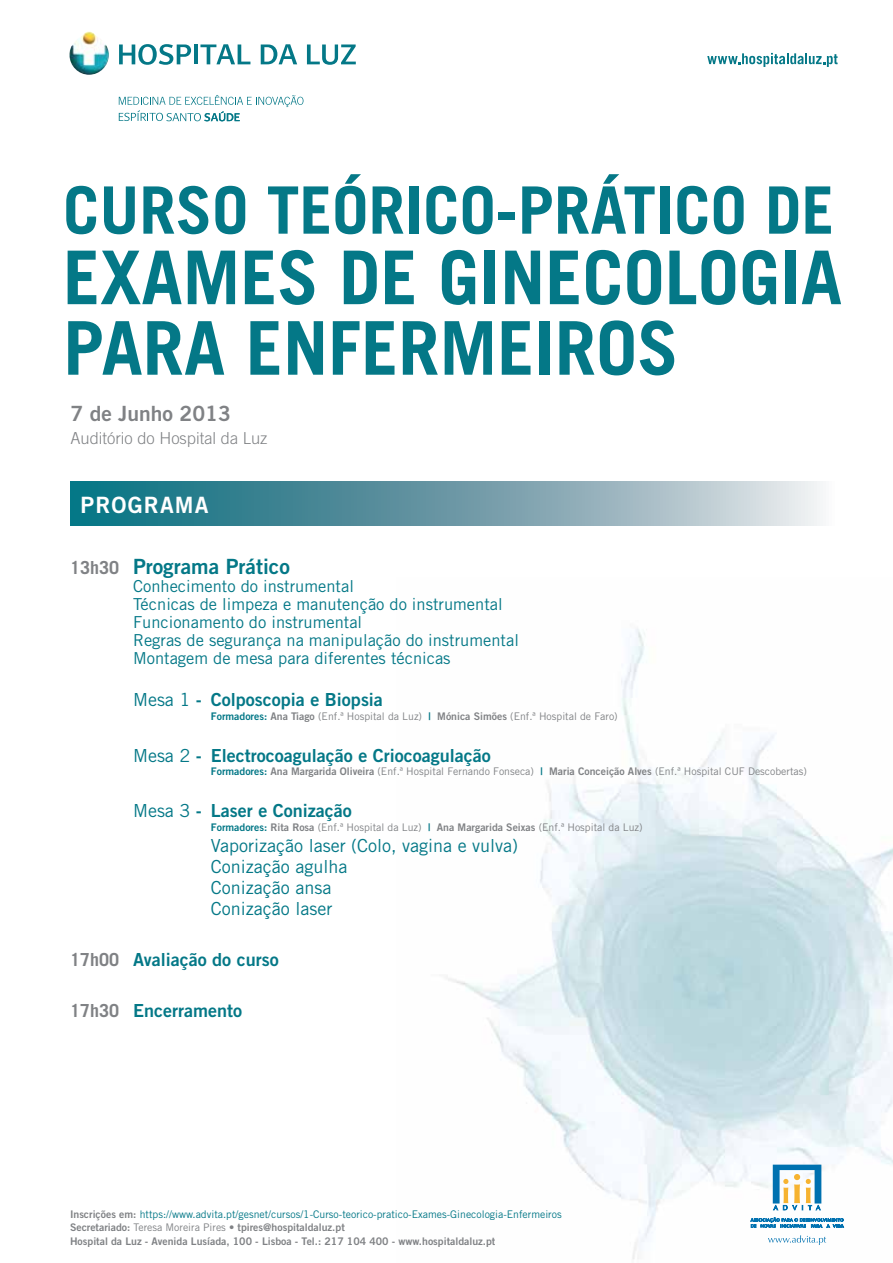
<style>
.page{position:relative;width:893px;height:1263px;background:#fff}
.page>*{position:absolute;margin:0;border:0;box-sizing:border-box;transform-origin:0 0}
.t1{font:700 74.1px/70.5px "Trade Gothic LT Std";color:#047887}
.t2{font:700 65.4px "Trade Gothic LT Std";color:#047887}
.t3{font:22.5px "Trade Gothic LT Std Bd 2";letter-spacing:.05em;color:#fff}
.t4{font:21px "Trade Gothic LT Std Bd 2";color:#047887}
.t5{font:21px "Trade Gothic LT Std Bd 2";color:#808285}
.t6{font:18px "Trade Gothic LT Std Bd 2";color:#047887}
.t7{font:18px/21px "Trade Gothic LT Std";color:#047887}
.t8{font:16.5px/18px "Trade Gothic LT Std";color:#047887}
.t9{font:300 16.5px "Trade Gothic LT Std";color:#808285}
.t10{font:10.5px "Trade Gothic LT Std";color:#808285}
.t11{font:10.5px/13.5px "Trade Gothic LT Std Bd 2";color:#808285}
.t12{font:10.5px "Trade Gothic LT Std";color:#047887}
.s1{font-family:"Trade Gothic LT Std";font-weight:700;font-size:18px;color:#808285}
.s2{font-family:"Trade Gothic LT Std"}
.s3{font-family:"Trade Gothic LT Std Bd 2";color:#047887}
.s4{font-family:"Trade Gothic LT Std Bd 2"}
.s5{font-family:"Trade Gothic LT Std";font-weight:700;color:#808285}
.s6{font-family:"Trade Gothic LT Std Bd 2";color:#808285}
</style>
<div class="page">
<img style="left:448px;top:628px;width:445px;height:631px">
<svg style="left:707px;top:53px;width:131px;height:14px"></svg>
<svg style="left:119px;top:95px;width:184px;height:26px"></svg>
<svg style="left:119px;top:44px;width:72px;height:21px"></svg>
<hr style="left:194px;top:45px;width:4px;height:19px;background:#047887">
<svg style="left:200px;top:44px;width:50px;height:20px"></svg>
<svg style="left:261px;top:44px;width:36px;height:20px"></svg>
<svg style="left:307px;top:45px;width:49px;height:20px"></svg>
<img style="left:69px;top:31px;width:40px;height:44px">
<svg style="left:768px;top:1235px;width:58px;height:10px"></svg>
<svg style="left:773px;top:1164px;width:48px;height:47px"></svg>
<svg style="left:750px;top:1217px;width:94px;height:11px"></svg>
<svg style="left:70px;top:482px;width:753px;height:44px"></svg>
<h2 class="t2" style="left:63px;top:170px;width:773px">CURSO TEÓRICO-PRÁTICO DE</h2>
<h1 class="t1" style="left:63px;top:241px;width:780px">EXAMES DE GINECOLOGIA<br>PARA ENFERMEIROS</h1>
<h3 class="t5" style="left:70px;top:401px;width:162px">7 de Junho 2013</h3>
<h3 class="t9" style="left:70px;top:428px;width:199px">Auditório do Hospital da Luz</h3>
<h3 class="t3" style="left:81px;top:491px;width:129px">PROGRAMA</h3>
<h3 class="t4" style="left:70px;top:554px;width:221px"><span class="s1">13h30</span> Programa Prático</h3>
<h3 class="t8" style="left:133px;top:577px;width:387px">Conhecimento do instrumental<br>Técnicas de limpeza e manutenção do instrumental Funcionamento do instrumental<br>Regras de segurança na manipulação do instrumental Montagem de mesa para diferentes técnicas</h3>
<h3 class="t6" style="left:133px;top:689px;width:251px"><span class="s2">Mesa 1</span> - Colposcopia e Biopsia</h3>
<p class="t10" style="left:211px;top:710px;width:408px"><span class="s3">Formadores:</span> <span class="s4">Ana Tiago</span> (Enf.ª Hospital da Luz) <span class="s3">|</span> <span class="s4">Mónica Simões</span> (Enf.ª Hospital de Faro)</p>
<h3 class="t6" style="left:133px;top:744px;width:359px"><span class="s2">Mesa 2</span> - Electrocoagulação e Criocoagulação</h3>
<p class="t10" style="left:211px;top:765px;width:597px"><span class="s3">Formadores:</span> <span class="s4">Ana Margarida Oliveira</span> (Enf.ª Hospital Fernando Fonseca) <span class="s3">|</span> <span class="s4">Maria Conceição Alves</span> (Enf.ª Hospital CUF Descobertas)</p>
<h3 class="t6" style="left:133px;top:800px;width:220px"><span class="s2">Mesa 3</span> - Laser e Conização</h3>
<p class="t10" style="left:211px;top:821px;width:433px"><span class="s3">Formadores:</span> <span class="s4">Rita Rosa</span> (Enf.ª Hospital da Luz) <span class="s3">|</span> <span class="s4">Ana Margarida Seixas</span> (Enf.ª Hospital da Luz)</p>
<h3 class="t7" style="left:211px;top:835px;width:309px">Vaporização laser (Colo, vagina e vulva)<br>Conização agulha<br>Conização ansa<br>Conização laser</h3>
<h3 class="t6" style="left:70px;top:948px;width:210px"><span class="s5">17h00</span> Avaliação do curso</h3>
<h3 class="t6" style="left:70px;top:999px;width:173px"><span class="s5">17h30</span> Encerramento</h3>
<p class="t12" style="left:70px;top:1208px;width:493px"><span class="s6">Inscrições em:</span> https://www.advita.pt/gesnet/cursos/1-Curso-teorico-pratico-Exames-Ginecologia-Enfermeiros</p>
<p class="t11" style="left:70px;top:1221px;width:427px">Secretariado: <span class="s2">Teresa Moreira Pires</span> • tpires@hospitaldaluz.pt<br>Hospital da Luz - Avenida Lusíada, 100 - Lisboa - Tel.: 217 104 400 - www.hospitaldaluz.pt</p>
</div>
